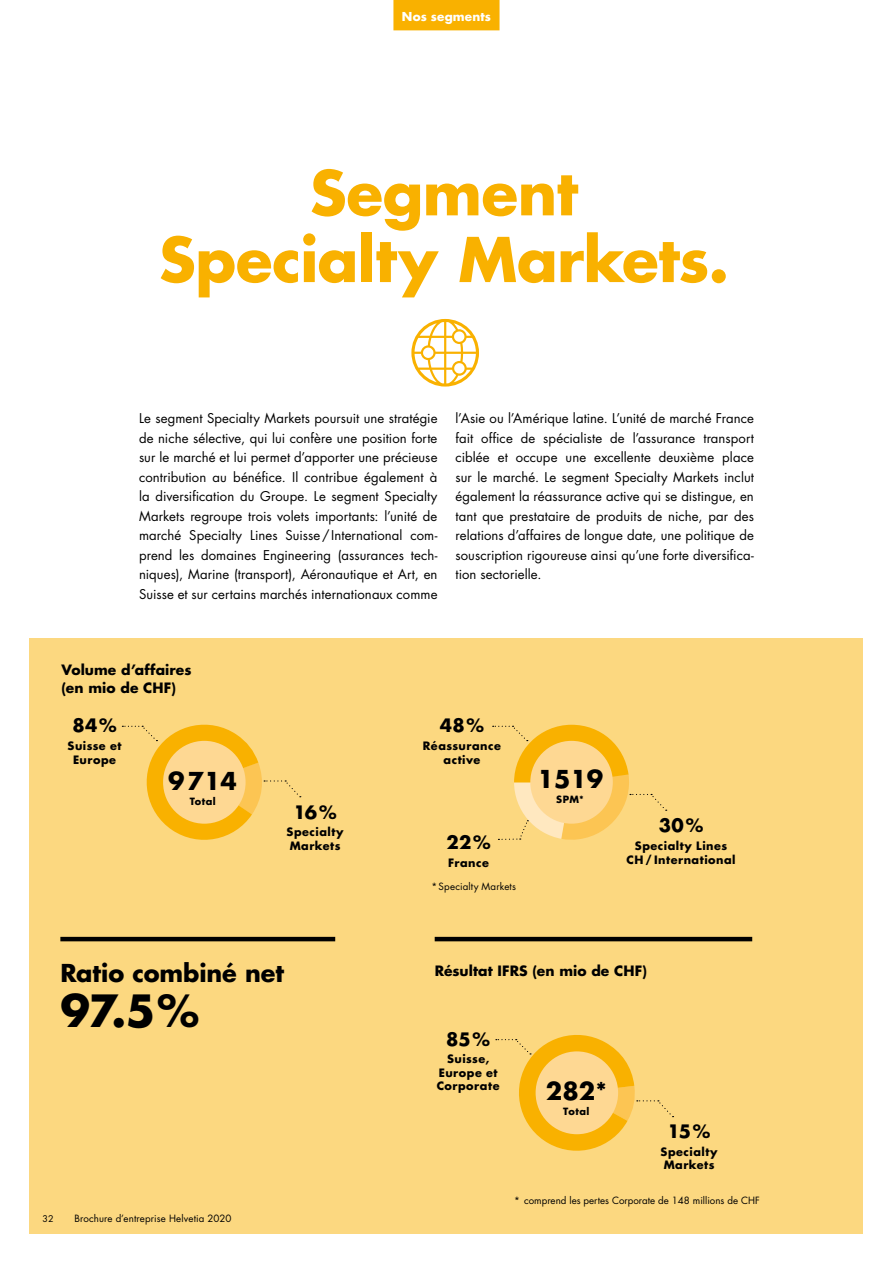
<style>
.page{position:relative;width:893px;height:1263px;background:#fff}
.page>*{position:absolute;margin:0;border:0;box-sizing:border-box;transform-origin:0 0}
.t1{font:700 60px/66.8px "Futura Std";letter-spacing:-.01em;color:#f9b100;text-align:center}
.t2{font:700 43.2px "Futura Std";color:#000}
.t3{font:700 24px "Futura Std";color:#000}
.t4{font:700 18px "Futura Std";letter-spacing:.01em;color:#000}
.t5{font:700 13.8px/18px "Futura Std";letter-spacing:.01em;color:#000}
.t6{font:13.2px/19.5px "Futura Std";letter-spacing:.005em;color:#000;text-align:justify}
.t7{font:700 12px "Futura Std";letter-spacing:.01em;color:#fff}
.t8{font:700 11.25px/13.5px "Futura Std";letter-spacing:.04em;color:#000;text-align:center}
.t9{font:9.75px "Futura Std";color:#000}
.t10{font:9.75px "Futura Std";letter-spacing:.02em;color:#000}
.t11{font:700 9.75px "Futura Std";letter-spacing:.045em;color:#000}
.t12{font:9px "Futura Std";color:#000}
</style>
<div class="page">
<div style="left:30px;top:638px;width:833px;height:595px;background:#fcd880"></div>
<hr style="left:60px;top:937px;width:275px;height:4px;background:#000">
<hr style="left:435px;top:937px;width:317px;height:4px;background:#000">
<svg style="left:122px;top:725px;width:179px;height:115px"></svg>
<div style="left:163px;top:741px;width:83px;height:83px;background:#fed893;border-radius:50%"></div>
<svg style="left:493px;top:725px;width:174px;height:115px"></svg>
<div style="left:530px;top:741px;width:83px;height:83px;background:#fed893;border-radius:50%"></div>
<svg style="left:496px;top:1035px;width:178px;height:116px"></svg>
<div style="left:536px;top:1051px;width:82px;height:83px;background:#fed893;border-radius:50%"></div>
<div style="left:393px;top:0;width:106px;height:30px;background:#f9b100"></div>
<svg style="left:411px;top:319px;width:68px;height:68px"></svg>
<p class="t7" style="left:402px;top:8px;width:91px">Nos segments</p>
<h1 class="t1" style="left:159px;top:159px;width:572px">Segment<br>Specialty Markets.</h1>
<p class="t6" style="left:139px;top:409px;width:300px">Le segment Specialty Markets poursuit une stratégie de niche sélective, qui lui confère une position forte sur le marché et lui permet d’apporter une précieuse contribution au bénéfice. Il contribue également à la diversification du Groupe. Le segment Specialty Markets regroupe trois volets importants: l’unité de marché Specialty Lines Suisse/International com&shy;prend les domaines Engineering (assurances tech&shy;niques), Marine (transport), Aéronautique et Art, en Suisse et sur certains marchés internationaux comme</p>
<p class="t6" style="left:455px;top:409px;width:300px">l’Asie ou l’Amérique latine. L’unité de marché France fait office de spécialiste de l’assurance transport ciblée et occupe une excellente deuxième place sur le marché. Le segment Specialty Markets inclut également la réassurance active qui se distingue, en tant que prestataire de produits de niche, par des relations d’affaires de longue date, une politique de souscription rigoureuse ainsi qu’une forte diversifica&shy;tion sectorielle.</p>
<p class="t5" style="left:62px;top:660px;width:131px">Volume d’affaires (en mio de CHF)</p>
<h3 class="t4" style="left:72px;top:714px;width:46px">84%</h3>
<p class="t8" style="left:68px;top:739px;width:55px">Suisse et<br>Europe</p>
<h3 class="t4" style="left:440px;top:714px;width:46px">48%</h3>
<p class="t8" style="left:423px;top:739px;width:79px">Réassurance active</p>
<h3 class="t3" style="left:168px;top:765px;width:70px">9714</h3>
<h3 class="t3" style="left:537px;top:763px;width:67px">1519</h3>
<p class="t11" style="left:190px;top:795px;width:28px">Total</p>
<p class="t11" style="left:556px;top:793px;width:29px">SPM*</p>
<h3 class="t4" style="left:294px;top:800px;width:45px">16%</h3>
<p class="t8" style="left:287px;top:825px;width:59px;text-align:left">Specialty<br>Markets</p>
<h3 class="t4" style="left:446px;top:830px;width:46px">22%</h3>
<p class="t8" style="left:448px;top:855px;width:42px">France</p>
<p class="t10" style="left:432px;top:880px;width:86px">*Specialty Markets</p>
<h3 class="t4" style="left:659px;top:814px;width:46px">30%</h3>
<p class="t8" style="left:626px;top:839px;width:111px">Specialty Lines<br>CH / International</p>
<h3 class="t3" style="left:60px;top:957px;width:225px">Ratio combiné net</h3>
<h2 class="t2" style="left:60px;top:982px;width:140px">97.5%</h2>
<p class="t12" style="left:43px;top:1212px;width:13px">32</p>
<p class="t9" style="left:74px;top:1212px;width:158px">Brochure d’entreprise Helvetia 2020</p>
<p class="t5" style="left:435px;top:961px;width:214px">Résultat IFRS (en mio de CHF)</p>
<h3 class="t4" style="left:446px;top:1027px;width:45px">85%</h3>
<p class="t8" style="left:437px;top:1052px;width:64px">Suisse,<br>Europe et<br>Corporate</p>
<h3 class="t3" style="left:546px;top:1075px;width:62px">282*</h3>
<p class="t11" style="left:563px;top:1105px;width:28px">Total</p>
<h3 class="t4" style="left:668px;top:1119px;width:44px">15%</h3>
<p class="t8" style="left:660px;top:1144px;width:59px;text-align:left">Specialty<br>Markets</p>
<p class="t9" style="left:514px;top:1194px;width:247px">* comprend les pertes Corporate de 148 millions de CHF</p>
</div>
